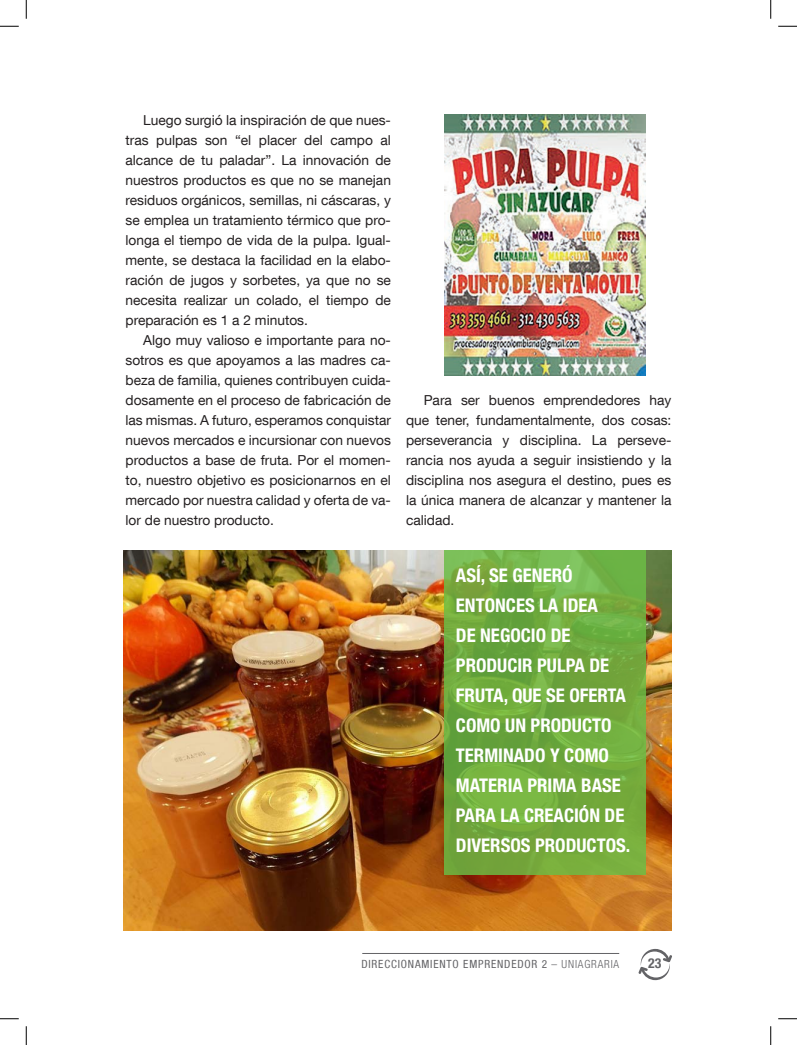
<style>
.page{position:relative;width:797px;height:1045px;background:#fff}
.page>*{position:absolute;margin:0;border:0;box-sizing:border-box;transform-origin:0 0}
.t1{font:700 condensed 18.75px/30px "Helvetica Neue LT Com";color:#fff}
.Texto_revista{font:13.75px/20px "Helvetica Neue LT Com";color:#231f20;text-align:justify}
.t2{font:700 condensed 13.75px "Helvetica Neue LT Com";color:#636366}
.t3{font:condensed 11.25px "Helvetica Neue LT Com";letter-spacing:.075em;color:#636366}
.s1{font-weight:300}
</style>
<div class="page">
<svg style="left:638px;top:949px;width:34px;height:31px"></svg>
<hr style="left:362px;top:953px;width:257px;height:1px;background:#636366">
<img style="left:124px;top:551px;width:547px;height:379px">
<svg style="left:444px;top:551px;width:201px;height:324px;background:#70ab3f"></svg>
<img style="left:444px;top:115px;width:201px;height:261px">
<svg style="left:0;top:25px;width:19px;height:2px"></svg>
<svg style="left:778px;top:25px;width:19px;height:2px"></svg>
<svg style="left:0;top:1018px;width:19px;height:1px"></svg>
<svg style="left:778px;top:1018px;width:19px;height:1px"></svg>
<svg style="left:25px;top:0;width:2px;height:19px"></svg>
<svg style="left:25px;top:1026px;width:2px;height:19px"></svg>
<svg style="left:770px;top:0;width:1px;height:19px"></svg>
<svg style="left:770px;top:1026px;width:1px;height:19px"></svg>
<p class="Texto_revista" style="left:125px;top:109px;width:267px;text-indent:18px">Luego surgió la inspiración de que nues&shy;tras pulpas son “el placer del campo al alcance de tu paladar”. La innovación de nuestros productos es que no se manejan residuos orgánicos, semillas, ni cáscaras, y se emplea un tratamiento térmico que pro&shy;longa el tiempo de vida de la pulpa. Igual&shy;mente, se destaca la facilidad en la elabo&shy;ración de jugos y sorbetes, ya que no se necesita realizar un colado, el tiempo de preparación es 1 a 2 minutos.</p>
<p class="Texto_revista" style="left:125px;top:330px;width:267px;text-indent:18px">Algo muy valioso e importante para no&shy;sotros es que apoyamos a las madres ca&shy;beza de familia, quienes contribuyen cuida&shy;dosamente en el proceso de fabricación de las mismas. A futuro, esperamos conquistar nuevos mercados e incursionar con nuevos productos a base de fruta. Por el momen&shy;to, nuestro objetivo es posicionarnos en el mercado por nuestra calidad y oferta de va&shy;lor de nuestro producto.</p>
<p class="Texto_revista" style="left:406px;top:390px;width:267px;text-indent:18px">Para ser buenos emprendedores hay que tener, fundamentalmente, dos cosas: perseverancia y disciplina. La perseve&shy;rancia nos ayuda a seguir insistiendo y la disciplina nos asegura el destino, pues es la única manera de alcanzar y mantener la calidad.</p>
<p class="t1" style="left:456px;top:560px;width:176px">ASÍ, SE GENERÓ<br>ENTONCES LA IDEA<br>DE NEGOCIO DE<br>PRODUCIR PULPA DE<br>FRUTA, QUE SE OFERTA<br>COMO UN PRODUCTO<br>TERMINADO Y COMO<br>MATERIA PRIMA BASE<br>PARA LA CREACIÓN DE<br>DIVERSOS PRODUCTOS.</p>
<p class="t3" style="left:361px;top:957px;width:259px">DIRECCIONAMIENTO EMPRENDEDOR 2 <span class="s1">– UNIAGRARIA</span></p>
<p class="t2" style="left:648px;top:954px;width:15px">23</p>
</div>
